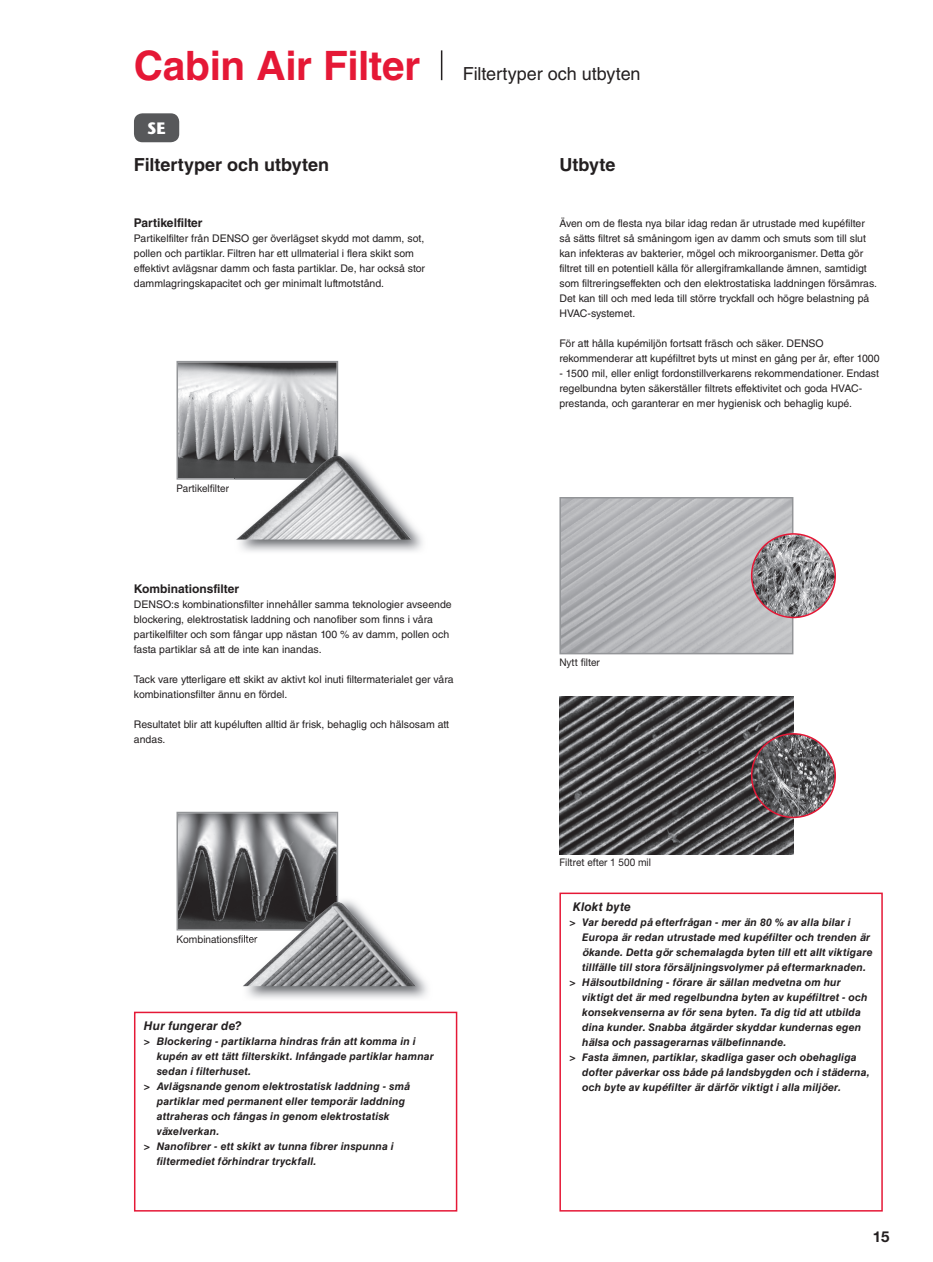
<style>
.page{position:relative;width:933px;height:1262px;background:#fff}
.page>*{position:absolute;margin:0;border:0;box-sizing:border-box;transform-origin:0 0}
.t1{font:700 40.5px "Helvetica LT Std";letter-spacing:-.01em;color:#e51836}
.t2{font:700 18px "Helvetica LT Std";color:#231f20}
.t3{font:18px "Helvetica LT Std";letter-spacing:-.005em;color:#231f20}
.t4{font:700 16.5px "Stone Sans Std";color:#fff}
.t5{font:700 15px "Helvetica Neue LT Pro";color:#231f20}
.t6{font:700 12px "Helvetica LT Std";color:#231f20}
.t7{font:italic 700 12px "Helvetica LT Std";letter-spacing:.01em;color:#231f20}
.t8{font:10.5px/15px "Helvetica LT Std";color:#231f20}
.t9{font:italic 700 10.5px "Helvetica LT Std";letter-spacing:.015em;color:#231f20}
.t10{font:10.5px "Helvetica Neue LT Pro";color:#231f20;scale:.95 1}
</style>
<div class="page">
<div style="left:134px;top:113px;width:45px;height:29px;background:#57585a;border-radius:9px"></div>
<hr style="left:441px;top:50px;width:1px;height:30px;background:#231f20">
<div style="left:134px;top:1011px;width:323px;height:200px;border:2px solid #e51836"></div>
<div style="left:559px;top:892px;width:323px;height:319px;border:2px solid #e51836"></div>
<img style="left:559px;top:697px;width:234px;height:157px">
<svg style="left:176px;top:811px;width:162px;height:119px;background:#767678"></svg>
<img style="left:562px;top:500px;width:228px;height:151px">
<div style="left:559px;top:497px;width:234px;height:157px;border:2px solid #939598"></div>
<svg style="left:176px;top:361px;width:162px;height:118px;background:#a7a8aa"></svg>
<img style="left:236px;top:450px;width:187px;height:102px">
<img style="left:235px;top:450px;width:103px;height:4px">
<img style="left:235px;top:454px;width:176px;height:85px">
<img style="left:242px;top:896px;width:186px;height:103px">
<img style="left:242px;top:896px;width:96px;height:34px">
<img style="left:243px;top:902px;width:173px;height:84px">
<img style="left:751px;top:534px;width:84px;height:83px;border-radius:42px">
<div style="left:750px;top:533px;width:85px;height:85px;border:2px solid #e51836;border-radius:50%"></div>
<img style="left:751px;top:734px;width:84px;height:83px;border-radius:42px">
<div style="left:750px;top:733px;width:85px;height:85px;border:2px solid #e51836;border-radius:50%"></div>
<h1 class="t1" style="left:134px;top:41px;width:288px">Cabin Air Filter</h1>
<h2 class="t3" style="left:463px;top:63px;width:179px">Filtertyper och utbyten</h2>
<h3 class="t4" style="left:147px;top:118px;width:20px">SE</h3>
<h2 class="t2" style="left:134px;top:153px;width:197px">Filtertyper och utbyten</h2>
<h2 class="t2" style="left:559px;top:153px;width:57px">Utbyte</h2>
<p class="t6" style="left:134px;top:215px;width:70px">Partikelfilter</p>
<p class="t8" style="left:134px;top:231px;width:292px">Partikelfilter från DENSO ger överlägset skydd mot damm, sot, pollen och partiklar. Filtren har ett ullmaterial i flera skikt som effektivt avlägsnar damm och fasta partiklar. De, har också stor dammlagringskapacitet och ger minimalt luftmotstånd.</p>
<p class="t10" style="left:176px;top:482px;width:57px">Partikelfilter</p>
<p class="t6" style="left:134px;top:581px;width:107px">Kombinationsfilter</p>
<p class="t8" style="left:134px;top:596px;width:319px">DENSO:s kombinationsfilter innehåller samma teknologier avseende blockering, elektrostatisk laddning och nanofiber som finns i våra partikelfilter och som fångar upp nästan 100 % av damm, pollen och fasta partiklar så att de inte kan inandas.</p>
<p class="t8" style="left:134px;top:671px;width:321px">Tack vare ytterligare ett skikt av aktivt kol inuti filtermaterialet ger våra kombinationsfilter ännu en fördel.</p>
<p class="t8" style="left:134px;top:716px;width:316px">Resultatet blir att kupéluften alltid är frisk, behaglig och hälsosam att andas.</p>
<p class="t10" style="left:176px;top:932px;width:86px">Kombinationsfilter</p>
<p class="t7" style="left:144px;top:1018px;width:99px">Hur fungerar de?</p>
<p class="t9" style="left:144px;top:1035px;width:273px">&gt; Blockering - partiklarna hindras från att komma in i</p>
<p class="t9" style="left:157px;top:1050px;width:279px">kupén av ett tätt filterskikt. Infångade partiklar hamnar</p>
<p class="t9" style="left:157px;top:1065px;width:96px">sedan i filterhuset.</p>
<p class="t9" style="left:144px;top:1080px;width:267px">&gt; Avlägsnande genom elektrostatisk laddning - små</p>
<p class="t9" style="left:157px;top:1095px;width:250px">partiklar med permanent eller temporär laddning</p>
<p class="t9" style="left:157px;top:1110px;width:234px">attraheras och fångas in genom elektrostatisk</p>
<p class="t9" style="left:157px;top:1125px;width:64px">växelverkan.</p>
<p class="t9" style="left:144px;top:1140px;width:251px">&gt; Nanofibrer - ett skikt av tunna fibrer inspunna i</p>
<p class="t9" style="left:157px;top:1155px;width:161px">filtermediet förhindrar tryckfall.</p>
<p class="t8" style="left:559px;top:216px;width:319px">Även om de flesta nya bilar idag redan är utrustade med kupéfilter så sätts filtret så småningom igen av damm och smuts som till slut kan infekteras av bakterier, mögel och mikroorganismer. Detta gör filtret till en potentiell källa för allergiframkallande ämnen, samtidigt som filtreringseffekten och den elektrostatiska laddningen försämras.<br>Det kan till och med leda till större tryckfall och högre belastning på HVAC-systemet.</p>
<p class="t8" style="left:559px;top:336px;width:321px">För att hålla kupémiljön fortsatt fräsch och säker. DENSO rekommenderar att kupéfiltret byts ut minst en gång per år, efter 1000</p>
<p class="t8" style="left:559px;top:366px;width:321px">- 1500 mil, eller enligt fordonstillverkarens rekommendationer. Endast regelbundna byten säkerställer filtrets effektivitet och goda HVAC&shy;prestanda, och garanterar en mer hygienisk och behaglig kupé.</p>
<p class="t10" style="left:559px;top:656px;width:44px">Nytt filter</p>
<p class="t10" style="left:559px;top:856px;width:98px">Filtret efter 1 500 mil</p>
<p class="t7" style="left:572px;top:899px;width:60px">Klokt byte</p>
<p class="t9" style="left:569px;top:916px;width:283px">&gt; Var beredd på efterfrågan - mer än 80 % av alla bilar i</p>
<p class="t9" style="left:582px;top:931px;width:289px">Europa är redan utrustade med kupéfilter och trenden är</p>
<p class="t9" style="left:582px;top:946px;width:292px">ökande. Detta gör schemalagda byten till ett allt viktigare</p>
<p class="t9" style="left:582px;top:961px;width:285px">tillfälle till stora försäljningsvolymer på eftermarknaden.</p>
<p class="t9" style="left:569px;top:976px;width:273px">&gt; Hälsoutbildning - förare är sällan medvetna om hur</p>
<p class="t9" style="left:582px;top:991px;width:287px">viktigt det är med regelbundna byten av kupéfiltret - och</p>
<p class="t9" style="left:582px;top:1006px;width:280px">konsekvenserna av för sena byten. Ta dig tid att utbilda</p>
<p class="t9" style="left:582px;top:1021px;width:280px">dina kunder. Snabba åtgärder skyddar kundernas egen</p>
<p class="t9" style="left:582px;top:1036px;width:206px">hälsa och passagerarnas välbefinnande.</p>
<p class="t9" style="left:569px;top:1051px;width:289px">&gt; Fasta ämnen, partiklar, skadliga gaser och obehagliga</p>
<p class="t9" style="left:582px;top:1066px;width:289px">dofter påverkar oss både på landsbygden och i städerna,</p>
<p class="t9" style="left:582px;top:1081px;width:260px">och byte av kupéfilter är därför viktigt i alla miljöer.</p>
<h3 class="t5" style="left:872px;top:1230px;width:18px">15</h3>
</div>
